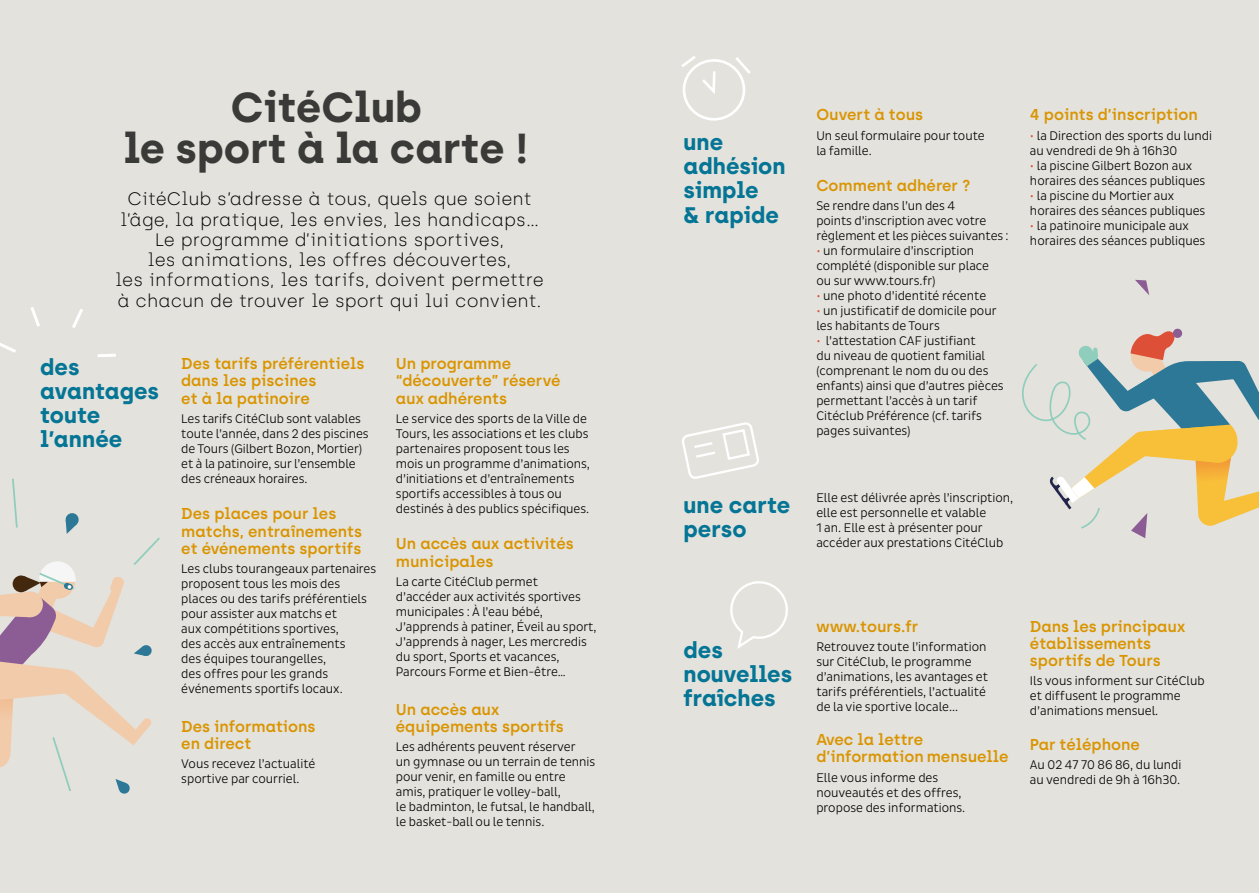
<style>
.page{position:relative;width:1259px;height:893px;background:#e3e2dc}
.page>*{position:absolute;margin:0;border:0;box-sizing:border-box;transform-origin:0 0}
.t1{font:700 41.85px/40.3px "Archia";color:#3a3a39;text-align:center}
.t2{font:700 22.5px/24px "Archia";letter-spacing:-.005em;color:#057595}
.t3{font:100 18px/20.2px "Archia";color:#000;text-align:center}
.t4{font:600 15.75px/17.2px "Archia";color:#da9400}
.t5{font:300 12.75px/15px "Pluto Sans Cond";color:#000}
.s1{color:#dd5037}
</style>
<div class="page">
<svg style="left:1022px;top:328px;width:237px;height:210px"></svg>
<svg style="left:1135px;top:280px;width:14px;height:15px"></svg>
<svg style="left:681px;top:56px;width:69px;height:65px"></svg>
<svg style="left:682px;top:422px;width:77px;height:57px"></svg>
<svg style="left:730px;top:581px;width:58px;height:68px"></svg>
<svg style="left:30px;top:307px;width:10px;height:20px"></svg>
<svg style="left:72px;top:309px;width:11px;height:19px"></svg>
<svg style="left:97px;top:354px;width:19px;height:3px"></svg>
<svg style="left:0;top:343px;width:16px;height:10px"></svg>
<svg style="left:0;top:478px;width:160px;height:316px"></svg>
<h1 class="t1" style="left:124px;top:87px;width:406px">CitéClub<br>le sport à la carte !</h1>
<p class="t3" style="left:115px;top:189px;width:430px">CitéClub s’adresse à tous, quels que soient l’âge, la pratique, les envies, les handicaps… Le programme d’initiations sportives,<br>les animations, les offres découvertes,<br>les informations, les tarifs, doivent permettre à chacun de trouver le sport qui lui convient.</p>
<h2 class="t2" style="left:40px;top:354px;width:120px">des avantages toute l’année</h2>
<p class="t4" style="left:181px;top:355px;width:185px">Des tarifs préférentiels dans les piscines<br>et à la patinoire</p>
<p class="t5" style="left:181px;top:411px;width:189px">Les tarifs CitéClub sont valables toute l’année, dans 2 des piscines de Tours (Gilbert Bozon, Mortier) et à la patinoire, sur l’ensemble des créneaux horaires.</p>
<p class="t4" style="left:181px;top:505px;width:182px">Des places pour les matchs, entraînements et événements sportifs</p>
<p class="t5" style="left:181px;top:561px;width:196px">Les clubs tourangeaux partenaires proposent tous les mois des places ou des tarifs préférentiels pour assister aux matchs et<br>aux compétitions sportives,<br>des accès aux entraînements<br>des équipes tourangelles,<br>des offres pour les grands événements sportifs locaux.</p>
<p class="t4" style="left:181px;top:717px;width:136px">Des informations en direct</p>
<p class="t5" style="left:181px;top:756px;width:136px">Vous recevez l’actualité sportive par courriel.</p>
<p class="t4" style="left:396px;top:355px;width:166px">Un programme “découverte” réservé aux adhérents</p>
<p class="t5" style="left:396px;top:411px;width:195px">Le service des sports de la Ville de Tours, les associations et les clubs partenaires proposent tous les mois un programme d’animations, d’initiations et d’entraînements sportifs accessibles à tous ou destinés à des publics spécifiques.</p>
<p class="t4" style="left:396px;top:535px;width:180px">Un accès aux activités municipales</p>
<p class="t5" style="left:396px;top:574px;width:202px">La carte CitéClub permet<br>d’accéder aux activités sportives municipales : À l’eau bébé,<br>J’apprends à patiner, Éveil au sport,<br>J’apprends à nager, Les mercredis du sport, Sports et vacances,<br>Parcours Forme et Bien-être…</p>
<p class="t4" style="left:396px;top:700px;width:170px">Un accès aux équipements sportifs</p>
<p class="t5" style="left:396px;top:739px;width:201px">Les adhérents peuvent réserver<br>un gymnase ou un terrain de tennis pour venir, en famille ou entre amis, pratiquer le volley‑ball,<br>le badminton, le futsal, le handball, le basket-ball ou le tennis.</p>
<h2 class="t2" style="left:683px;top:130px;width:104px">une adhésion simple<br>&amp; rapide</h2>
<h2 class="t2" style="left:683px;top:492px;width:108px">une carte perso</h2>
<p class="t4" style="left:816px;top:106px;width:108px">Ouvert à tous</p>
<p class="t5" style="left:816px;top:128px;width:170px">Un seul formulaire pour toute la famille.</p>
<p class="t4" style="left:816px;top:177px;width:156px">Comment adhérer ?</p>
<p class="t5" style="left:816px;top:199px;width:194px">Se rendre dans l’un des 4<br>points d’inscription avec votre règlement et les pièces suivantes :</p>
<p class="t5" style="left:816px;top:244px;width:174px"><span class="s1">•</span> un formulaire d’inscription complété (disponible sur place ou sur www.tours.fr)</p>
<p class="t5" style="left:816px;top:289px;width:171px"><span class="s1">•</span> une photo d’identité récente</p>
<p class="t5" style="left:816px;top:304px;width:182px"><span class="s1">•</span> un justificatif de domicile pour les habitants de Tours</p>
<p class="t5" style="left:816px;top:334px;width:189px"><span class="s1">•</span> l’attestation CAF justifiant<br>du niveau de quotient familial (comprenant le nom du ou des enfants) ainsi que d’autres pièces permettant l’accès à un tarif<br>Citéclub Préférence (cf. tarifs pages suivantes)</p>
<p class="t4" style="left:1030px;top:106px;width:169px">4 points d’inscription</p>
<p class="t5" style="left:1030px;top:128px;width:184px"><span class="s1">•</span> la Direction des sports du lundi au vendredi de 9h à 16h30</p>
<p class="t5" style="left:1030px;top:158px;width:177px"><span class="s1">•</span> la piscine Gilbert Bozon aux horaires des séances publiques</p>
<p class="t5" style="left:1030px;top:188px;width:177px"><span class="s1">•</span> la piscine du Mortier aux horaires des séances publiques</p>
<p class="t5" style="left:1030px;top:218px;width:177px"><span class="s1">•</span> la patinoire municipale aux horaires des séances publiques</p>
<p class="t5" style="left:816px;top:490px;width:198px">Elle est délivrée après l’inscription, elle est personnelle et valable<br>1 an. Elle est à présenter pour accéder aux prestations CitéClub</p>
<h2 class="t2" style="left:683px;top:637px;width:110px">des nouvelles fraîches</h2>
<p class="t4" style="left:816px;top:617px;width:103px">www.tours.fr</p>
<p class="t5" style="left:816px;top:639px;width:173px">Retrouvez toute l’information sur CitéClub, le programme d’animations, les avantages et tarifs préférentiels, l’actualité de la vie sportive locale...</p>
<p class="t4" style="left:816px;top:731px;width:194px">Avec la lettre d’information mensuelle</p>
<p class="t5" style="left:816px;top:770px;width:150px">Elle vous informe des nouveautés et des offres, propose des informations.</p>
<p class="t4" style="left:1030px;top:617px;width:157px">Dans les principaux établissements sportifs de Tours</p>
<p class="t5" style="left:1030px;top:674px;width:176px">Ils vous informent sur CitéClub et diffusent le programme d’animations mensuel.</p>
<p class="t4" style="left:1030px;top:735px;width:111px">Par téléphone</p>
<p class="t5" style="left:1030px;top:757px;width:153px">Au 02 47 70 86 86, du lundi au vendredi de 9h à 16h30.</p>
</div>
